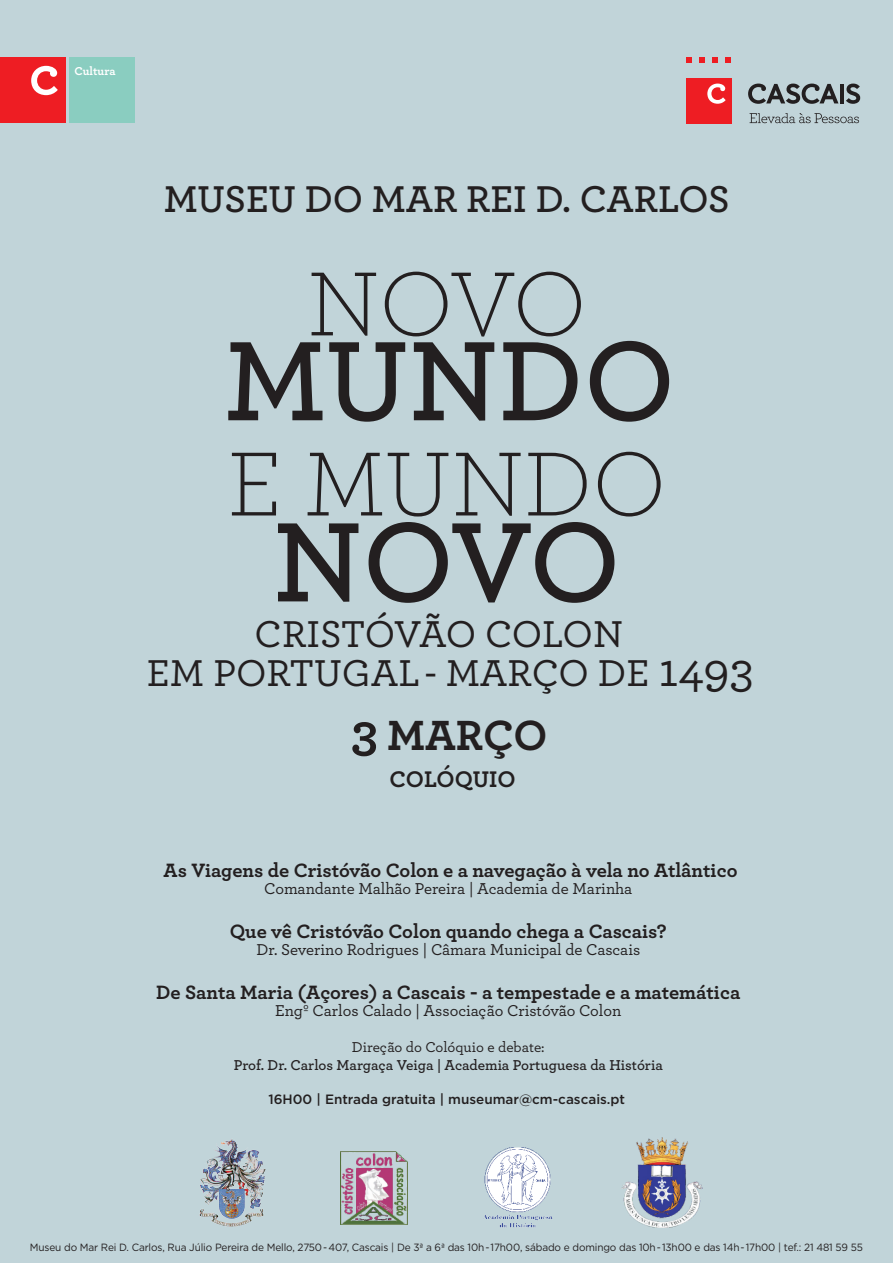
<style>
.page{position:relative;width:893px;height:1263px;background:#fff}
.page>*{position:absolute;margin:0;border:0;box-sizing:border-box;transform-origin:0 0}
.t1{font:600 118.5px "Archer";color:#231f20}
.t2{font:300 95.25px "Archer";color:#231f20}
.t3{font:700 44.25px "Archer";letter-spacing:-.005em;color:#231f20}
.t4{font:500 39.15px/38.5px "Archer";color:#231f20;text-align:center}
.t5{font:600 39.15px "Archer";letter-spacing:-.005em;color:#231f20}
.t6{font:700 23.7px "Archer";color:#231f20}
.t7{font:700 20.25px "Archer";letter-spacing:-.005em;color:#231f20}
.t8{font:500 16.5px "Archer";color:#231f20}
.t9{font:600 15px "Archer";color:#231f20}
.t10{font:500 15px "Archer";color:#231f20}
.t11{font:500 13.5px "Gotham";color:#231f20}
.t12{font:700 12px "Archer";color:#fff}
.t13{font:10.5px "Gotham";letter-spacing:-.015em;color:#231f20;scale:.96 1}
.s1{font-size:49.2px}
.s2{font-size:52.05px}
</style>
<div class="page">
<div style="left:0;top:0;width:893px;height:1262px;background:#c1d4d9"></div>
<div style="left:0;top:58px;width:66px;height:65px;background:#ee1d23"></div>
<svg style="left:31px;top:66px;width:27px;height:29px"></svg>
<div style="left:69px;top:58px;width:66px;height:65px;background:#8acdc0"></div>
<div style="left:686px;top:78px;width:45px;height:45px;background:#ee1d23"></div>
<hr style="left:840px;top:84px;width:4px;height:19px;background:#231f20">
<svg style="left:846px;top:84px;width:14px;height:20px"></svg>
<svg style="left:748px;top:84px;width:90px;height:20px"></svg>
<svg style="left:707px;top:84px;width:19px;height:20px"></svg>
<svg style="left:686px;top:57px;width:6px;height:6px"></svg>
<svg style="left:712px;top:57px;width:6px;height:6px"></svg>
<svg style="left:699px;top:57px;width:6px;height:6px"></svg>
<svg style="left:725px;top:57px;width:6px;height:6px"></svg>
<svg style="left:750px;top:113px;width:109px;height:10px"></svg>
<img style="left:199px;top:1139px;width:66px;height:87px">
<img style="left:341px;top:1151px;width:66px;height:74px">
<img style="left:622px;top:1137px;width:81px;height:90px">
<img style="left:484px;top:1147px;width:69px;height:80px">
<p class="t12" style="left:75px;top:65px;width:42px">Cultura</p>
<h3 class="t5" style="left:164px;top:181px;width:567px">MUSEU DO MAR REI D. CARLOS</h3>
<h2 class="t2" style="left:307px;top:259px;width:281px">NOVO</h2>
<h1 class="t1" style="left:224px;top:325px;width:453px">MUNDO</h1>
<h2 class="t2" style="left:227px;top:439px;width:440px">E MUNDO</h2>
<h1 class="t1" style="left:273px;top:507px;width:349px">NOVO</h1>
<h3 class="t4" style="left:147px;top:616px;width:608px">CRISTÓVÃO COLON<br>EM PORTUGAL- MARÇO DE <span class="s1">1493</span></h3>
<h3 class="t3" style="left:351px;top:714px;width:198px"><span class="s2">3</span> MARÇO</h3>
<p class="t6" style="left:390px;top:767px;width:128px">COLÓQUIO</p>
<p class="t7" style="left:164px;top:861px;width:575px">As Viagens de Cristóvão Colon e a navegação à vela no Atlântico</p>
<p class="t8" style="left:264px;top:881px;width:370px">Comandante Malhão Pereira | Academia de Marinha</p>
<p class="t7" style="left:230px;top:921px;width:439px">Que vê Cristóvão Colon quando chega a Cascais?</p>
<p class="t8" style="left:256px;top:942px;width:385px">Dr. Severino Rodrigues | Câmara Municipal de Cascais</p>
<p class="t7" style="left:156px;top:982px;width:586px">De Santa Maria (Açores) a Cascais - a tempestade e a matemática</p>
<p class="t8" style="left:275px;top:1003px;width:348px">Engº Carlos Calado | Associação Cristóvão Colon</p>
<p class="t10" style="left:352px;top:1039px;width:194px">Direção do Colóquio e debate:</p>
<p class="t9" style="left:234px;top:1057px;width:431px">Prof. Dr. Carlos Margaça Veiga | Academia Portuguesa da História</p>
<p class="t11" style="left:268px;top:1093px;width:358px">16H00 | Entrada gratuita | museumar@cm-cascais.pt</p>
<p class="t13" style="left:30px;top:1243px;width:869px">Museu do Mar Rei D. Carlos, Rua Júlio Pereira de Mello, 2750-407, Cascais | De 3ª a 6ª das 10h- 17h00, sábado e domingo das 10h- 13h00 e das 14h- 17h00 | tef.: 21 481 59 55</p>
</div>
